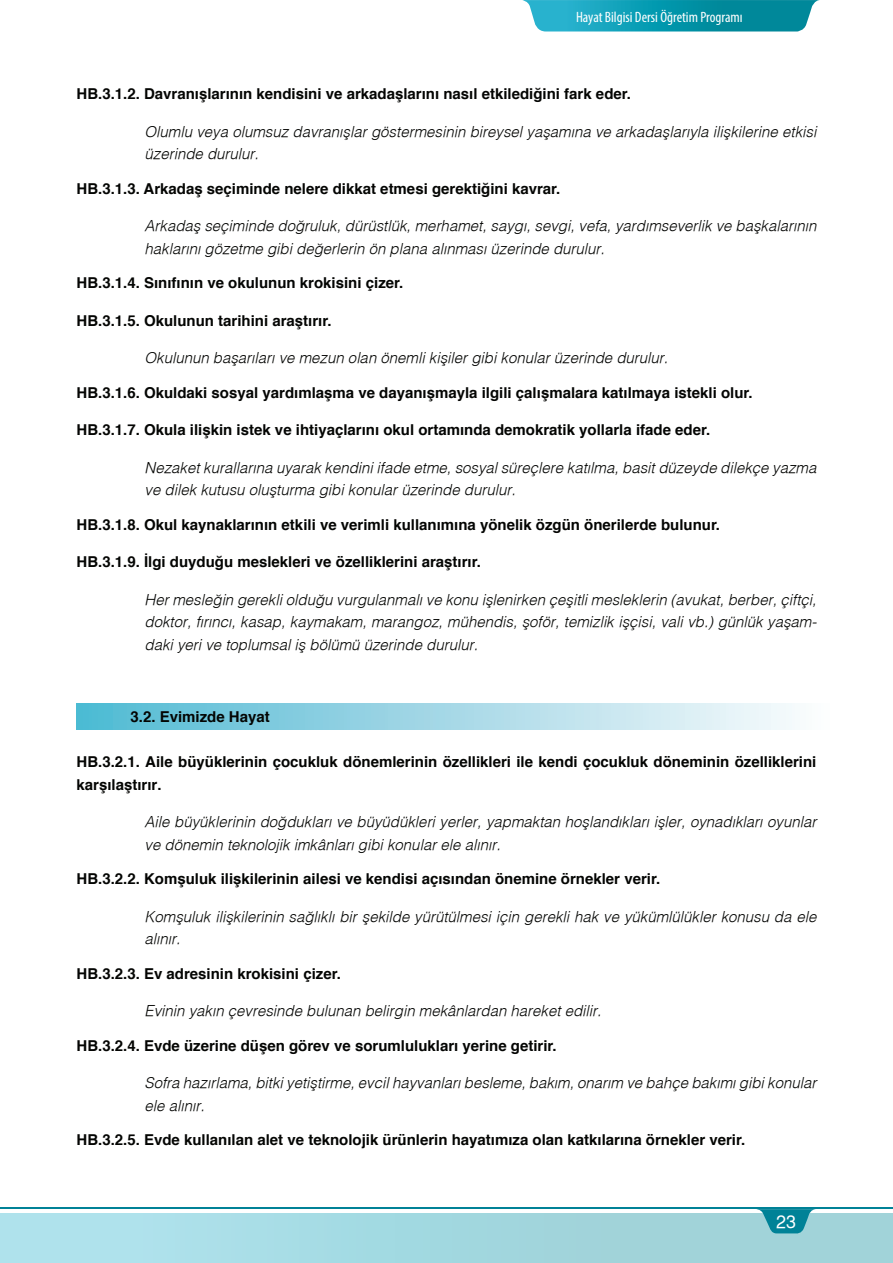
<style>
.page{position:relative;width:893px;height:1263px;background:#fff}
.page>*{position:absolute;margin:0;border:0;box-sizing:border-box;transform-origin:0 0}
.t1{font:500 18px "Helvetica";color:#fff}
.t2{font:italic 300 15px/22.5px "Helvetica";color:#040503}
.t3{font:700 15px/22.5px "Helvetica";color:#040503}
.t4{font:condensed 15px "Myriad Pro";color:#fff}
</style>
<div class="page">
<div style="left:0;top:1213px;width:893px;height:50px;background:linear-gradient(to right,#aee3ed,#9dcfd4)"></div>
<hr style="left:0;top:1213px;width:1px;height:50px;background:#afe2ec">
<hr style="left:0;top:1207px;width:893px;height:2px;background:#008297">
<svg style="left:756px;top:1209px;width:66px;height:25px;background:#45a5b3"></svg>
<svg style="left:522px;top:0;width:298px;height:32px;background:#21a1b5"></svg>
<div style="left:77px;top:704px;width:755px;height:25px;background:linear-gradient(to right,#50b9d3,#fefcfd)"></div>
<p class="t4" style="left:576px;top:8px;width:168px">Hayat Bilgisi Dersi Öğretim Programı</p>
<p class="t3" style="left:77px;top:83px;width:556px">HB.3.1.2. Davranışlarının kendisini ve arkadaşlarını nasıl etkilediğini fark eder.</p>
<p class="t2" style="left:145px;top:120px;width:673px">Olumlu veya olumsuz davranışlar göstermesinin bireysel yaşamına ve arkadaşlarıyla ilişkilerine etkisi üzerinde durulur.</p>
<p class="t3" style="left:77px;top:177px;width:485px">HB.3.1.3. Arkadaş seçiminde nelere dikkat etmesi gerektiğini kavrar.</p>
<p class="t2" style="left:145px;top:214px;width:673px">Arkadaş seçiminde doğruluk, dürüstlük, merhamet, saygı, sevgi, vefa, yardımseverlik ve başkalarının haklarını gözetme gibi değerlerin ön plana alınması üzerinde durulur.</p>
<p class="t3" style="left:77px;top:272px;width:328px">HB.3.1.4. Sınıfının ve okulunun krokisini çizer.</p>
<p class="t3" style="left:77px;top:309px;width:257px">HB.3.1.5. Okulunun tarihini araştırır.</p>
<p class="t2" style="left:145px;top:346px;width:525px">Okulunun başarıları ve mezun olan önemli kişiler gibi konular üzerinde durulur.</p>
<p class="t3" style="left:77px;top:381px;width:678px">HB.3.1.6. Okuldaki sosyal yardımlaşma ve dayanışmayla ilgili çalışmalara katılmaya istekli olur.</p>
<p class="t3" style="left:77px;top:419px;width:635px">HB.3.1.7. Okula ilişkin istek ve ihtiyaçlarını okul ortamında demokratik yollarla ifade eder.</p>
<p class="t2" style="left:145px;top:456px;width:673px">Nezaket kurallarına uyarak kendini ifade etme, sosyal süreçlere katılma, basit düzeyde dilekçe yazma ve dilek kutusu oluşturma gibi konular üzerinde durulur.</p>
<p class="t3" style="left:77px;top:513px;width:645px">HB.3.1.8. Okul kaynaklarının etkili ve verimli kullanımına yönelik özgün önerilerde bulunur.</p>
<p class="t3" style="left:77px;top:551px;width:406px">HB.3.1.9. İlgi duyduğu meslekleri ve özelliklerini araştırır.</p>
<p class="t2" style="left:145px;top:588px;width:674px;text-align:justify">Her mesleğin gerekli olduğu vurgulanmalı ve konu işlenirken çeşitli mesleklerin (avukat, berber, çiftçi, doktor, fırıncı, kasap, kaymakam, marangoz, mühendis, şoför, temizlik işçisi, vali vb.) günlük yaşam&shy;daki yeri ve toplumsal iş bölümü üzerinde durulur.</p>
<p class="t3" style="left:131px;top:706px;width:141px">3.2. Evimizde Hayat</p>
<p class="t3" style="left:77px;top:751px;width:741px">HB.3.2.1. Aile büyüklerinin çocukluk dönemlerinin özellikleri ile kendi çocukluk döneminin özelliklerini karşılaştırır.</p>
<p class="t2" style="left:145px;top:810px;width:673px">Aile büyüklerinin doğdukları ve büyüdükleri yerler, yapmaktan hoşlandıkları işler, oynadıkları oyunlar ve dönemin teknolojik imkânları gibi konular ele alınır.</p>
<p class="t3" style="left:77px;top:868px;width:585px">HB.3.2.2. Komşuluk ilişkilerinin ailesi ve kendisi açısından önemine örnekler verir.</p>
<p class="t2" style="left:145px;top:905px;width:673px">Komşuluk ilişkilerinin sağlıklı bir şekilde yürütülmesi için gerekli hak ve yükümlülükler konusu da ele alınır.</p>
<p class="t3" style="left:77px;top:962px;width:266px">HB.3.2.3. Ev adresinin krokisini çizer.</p>
<p class="t2" style="left:145px;top:999px;width:458px">Evinin yakın çevresinde bulunan belirgin mekânlardan hareket edilir.</p>
<p class="t3" style="left:77px;top:1034px;width:482px">HB.3.2.4. Evde üzerine düşen görev ve sorumlulukları yerine getirir.</p>
<p class="t2" style="left:145px;top:1071px;width:673px">Sofra hazırlama, bitki yetiştirme, evcil hayvanları besleme, bakım, onarım ve bahçe bakımı gibi konular ele alınır.</p>
<p class="t3" style="left:77px;top:1129px;width:670px">HB.3.2.5. Evde kullanılan alet ve teknolojik ürünlerin hayatımıza olan katkılarına örnekler verir.</p>
<p class="t1" style="left:776px;top:1211px;width:22px">23</p>
</div>
